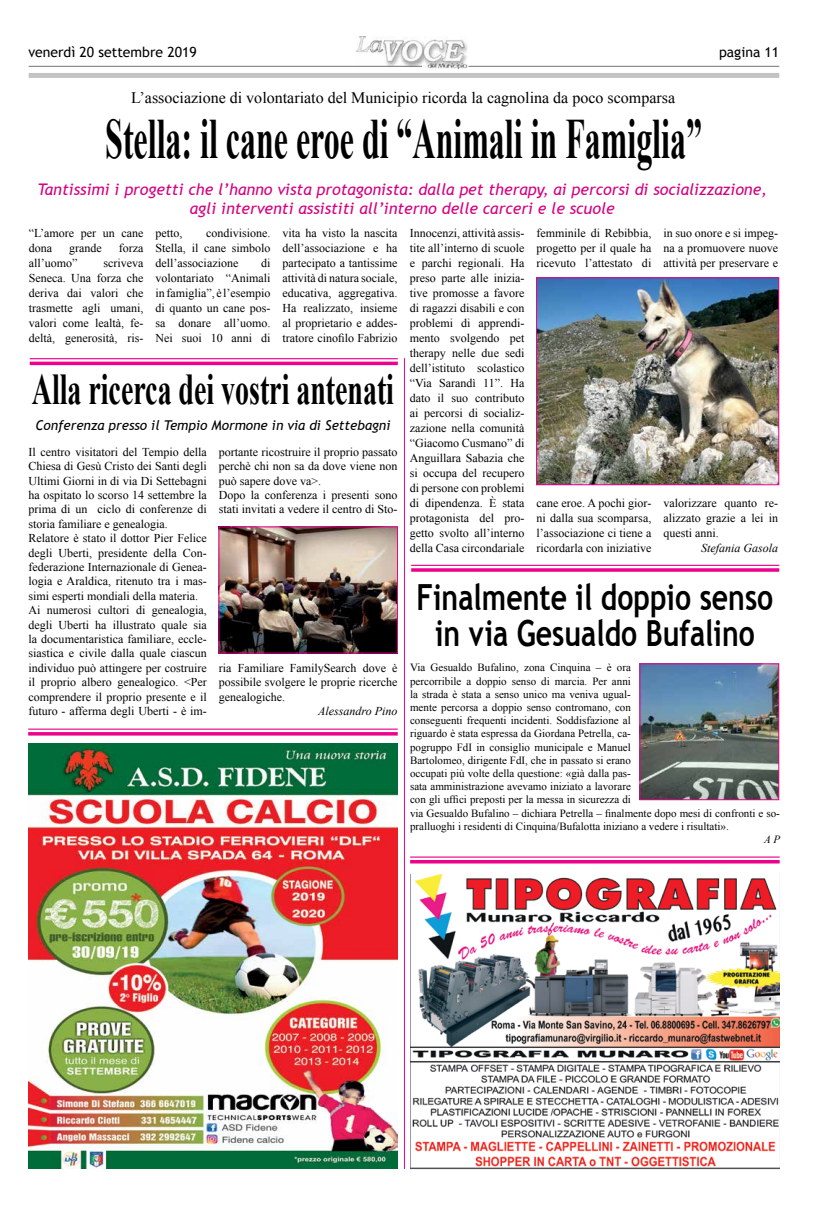
<style>
.page{position:relative;width:823px;height:1219px;background:#fff}
.page>*{position:absolute;margin:0;border:0;box-sizing:border-box;transform-origin:0 0}
.t1{font:700 57px "Times New Roman";color:#000;scale:.56 1}
.t2{font:700 44px "Times New Roman";color:#000;scale:.63 1}
.t3{font:700 36px/36px "Trebuchet MS";color:#000;text-align:center;scale:.79 1}
.t4{font:italic 16px/19px "Trebuchet MS";color:#d60080;text-align:center}
.t5{font:16px "Times New Roman";color:#000}
.t6{font:14px "Trebuchet MS";color:#000}
.t7{font:italic 13.5px "Trebuchet MS";color:#000}
.t8{font:12px/15px "Times New Roman";color:#000;text-align:justify}
.t9{font:italic 12px "Times New Roman";color:#000}
.t10{font:11px/13.2px "Times New Roman";color:#000}
.t11{font:italic 11px "Times New Roman";color:#000}
</style>
<div class="page">
<img style="left:355px;top:37px;width:112px;height:31px">
<hr style="left:29px;top:66px;width:393px;height:1px;background:#000">
<hr style="left:468px;top:66px;width:310px;height:1px;background:#000">
<div style="left:29px;top:73px;width:749px;height:5px;background:#c2c3c5"></div>
<hr style="left:28px;top:729px;width:369px;height:1px;background:#ec008c">
<svg style="left:28px;top:732px;width:369px;height:4px"></svg>
<hr style="left:410px;top:856px;width:369px;height:2px;background:#ec008c">
<hr style="left:410px;top:860px;width:369px;height:3px;background:#ec008c">
<hr style="left:404px;top:358px;width:1px;height:811px;background:#ec008c">
<hr style="left:411px;top:565px;width:367px;height:1px;background:#ec008c">
<svg style="left:411px;top:568px;width:367px;height:4px"></svg>
<hr style="left:30px;top:358px;width:367px;height:1px;background:#ec008c">
<hr style="left:30px;top:362px;width:367px;height:3px;background:#ec008c">
<img style="left:410px;top:875px;width:369px;height:294px">
<img style="left:29px;top:743px;width:368px;height:425px">
<img style="left:641px;top:665px;width:135px;height:133px">
<div style="left:639px;top:663px;width:139px;height:137px;border:1px solid #ec008c"></div>
<img style="left:220px;top:528px;width:176px;height:124px">
<div style="left:218px;top:526px;width:180px;height:128px;border:1px solid #ec008c"></div>
<img style="left:537px;top:279px;width:239px;height:204px">
<div style="left:535px;top:277px;width:243px;height:208px;border:1px solid #ec008c"></div>
<p class="t6" style="left:28px;top:43px;width:170px">venerdì 20 settembre 2019</p>
<h3 class="t5" style="left:131px;top:86px;width:545px">L’associazione di volontariato del Municipio ricorda la cagnolina da poco scomparsa</h3>
<p class="t6" style="left:718px;top:44px;width:62px">pagina 11</p>
<h1 class="t1" style="left:105px;top:97px;width:1066px">Stella: il cane eroe di “Animali in Famiglia”</h1>
<h3 class="t4" style="left:38px;top:180px;width:730px">Tantissimi i progetti che l’hanno vista protagonista: dalla pet therapy, ai percorsi di socializzazione, agli interventi assistiti all’interno delle carceri e le scuole</h3>
<p class="t8" style="left:155px;top:225px;width:116px;text-indent:50px">condivisione.<br>Stella, il cane simbolo dell’associazione</p>
<p class="t8" style="left:282px;top:225px;width:116px">vita ha visto la nascita dell’associazione e ha partecipato a tantissime attività di natura sociale, educativa, aggregativa.<br>Ha realizzato, insieme al proprietario e addes&shy;tratore cinofilo Fabrizio</p>
<p class="t8" style="left:409px;top:225px;width:116px">Innocenzi, attività assis&shy;tite all’interno di scuole e parchi regionali. Ha preso parte alle inizia&shy;tive promosse a favore di ragazzi disabili e con problemi di apprendi&shy;mento svolgendo pet therapy nelle due sedi dell’istituto scolastico “Via Sarandì 11”. Ha dato il suo contributo ai percorsi di socializ&shy;zazione nella comunità “Giacomo Cusmano” di Anguillara Sabazia che si occupa del recupero di persone con problemi di dipendenza. È stata protagonista del pro&shy;getto svolto all’interno della Casa circondariale</p>
<p class="t8" style="left:536px;top:225px;width:116px">femminile di Rebibbia, progetto per il quale ha ricevuto l’attestato di</p>
<p class="t8" style="left:663px;top:225px;width:116px">in suo onore e si impeg&shy;na a promuovere nuove attività per preservare e</p>
<p class="t8" style="left:29px;top:225px;width:116px">“L’amore per un cane dona</p>
<p class="t8" style="left:155px;top:225px;width:28px">petto,</p>
<p class="t8" style="left:69px;top:240px;width:34px">grande</p>
<p class="t8" style="left:119px;top:240px;width:26px">forza</p>
<p class="t8" style="left:29px;top:255px;width:50px">all’uomo”</p>
<p class="t8" style="left:29px;top:255px;width:116px;text-indent:75px">scriveva Seneca. Una forza che deriva dai valori che trasmette agli umani, valori come lealtà, fe&shy;deltà, generosità, ris-</p>
<p class="t8" style="left:155px;top:255px;width:116px;text-indent:105px">di volontariato “Animali in famiglia”, è l’esempio di quanto un cane pos&shy;sa donare all’uomo.<br>Nei suoi 10 anni di</p>
<h2 class="t2" style="left:32px;top:358px;width:576px">Alla ricerca dei vostri antenati</h2>
<p class="t7" style="left:35px;top:417px;width:356px">Conferenza presso il Tempio Mormone in via di Settebagni</p>
<p class="t8" style="left:28px;top:444px;width:180px;line-height:14.4px;text-align:left">Il centro visitatori del Tempio della Chiesa di Gesù Cristo dei Santi degli Ultimi Giorni in di via Di Settebagni ha ospitato lo scorso 14 settembre la prima di un ciclo di conferenze di storia familiare e genealogia.<br>Relatore è stato il dottor Pier Felice degli Uberti, presidente della Con&shy;federazione Internazionale di Genea&shy;logia e Araldica, ritenuto tra i mas&shy;simi esperti mondiali della materia.<br>Ai numerosi cultori di genealogia, degli Uberti ha illustrato quale sia la documentaristica familiare, eccle&shy;siastica e civile dalla quale ciascun individuo può attingere per costruire il proprio albero genealogico. &lt;Per comprendere il proprio presente e il futuro - afferma degli Uberti - è im-</p>
<p class="t8" style="left:219px;top:444px;width:180px;line-height:14.4px;text-align:left">portante ricostruire il proprio passato perchè chi non sa da dove viene non può sapere dove va&gt;.<br>Dopo la conferenza i presenti sono stati invitati a vedere il centro di Sto-</p>
<p class="t8" style="left:536px;top:495px;width:116px">cane eroe. A pochi gior&shy;ni dalla sua scomparsa, l’associazione ci tiene a ricordarla con iniziative</p>
<p class="t8" style="left:663px;top:495px;width:116px">valorizzare quanto re&shy;alizzato grazie a lei in questi anni.</p>
<p class="t9" style="left:700px;top:539px;width:79px">Stefania Gasola</p>
<h3 class="t3" style="left:416px;top:579px;width:453px">Finalmente il doppio senso in via Gesualdo Bufalino</h3>
<p class="t8" style="left:219px;top:660px;width:180px;line-height:14.4px">ria Familiare FamilySearch dove è possibile svolgere le proprie ricerche genealogiche.</p>
<p class="t9" style="left:318px;top:703px;width:81px">Alessandro Pino</p>
<p class="t10" style="left:410px;top:661px;width:371px">Via Gesualdo Bufalino, zona Cinquina – è ora<br>percorribile a doppio senso di marcia. Per anni<br>la strada è stata a senso unico ma veniva ugual-<br>mente percorsa a doppio senso contromano, con<br>conseguenti frequenti incidenti. Soddisfazione al<br>riguardo è stata espressa da Giordana Petrella, ca-<br>pogruppo FdI in consiglio municipale e Manuel<br>Bartolomeo, dirigente FdI, che in passato si erano<br>occupati più volte della questione: «già dalla pas-<br>sata amministrazione avevamo iniziato a lavorare<br>con gli uffici preposti per la messa in sicurezza di<br>via Gesualdo Bufalino – dichiara Petrella – finalmente dopo mesi di confronti e so&shy;pralluoghi i residenti di Cinquina/Bufalotta iniziano a vedere i risultati».</p>
<p class="t11" style="left:763px;top:832px;width:17px">A P</p>
</div>
